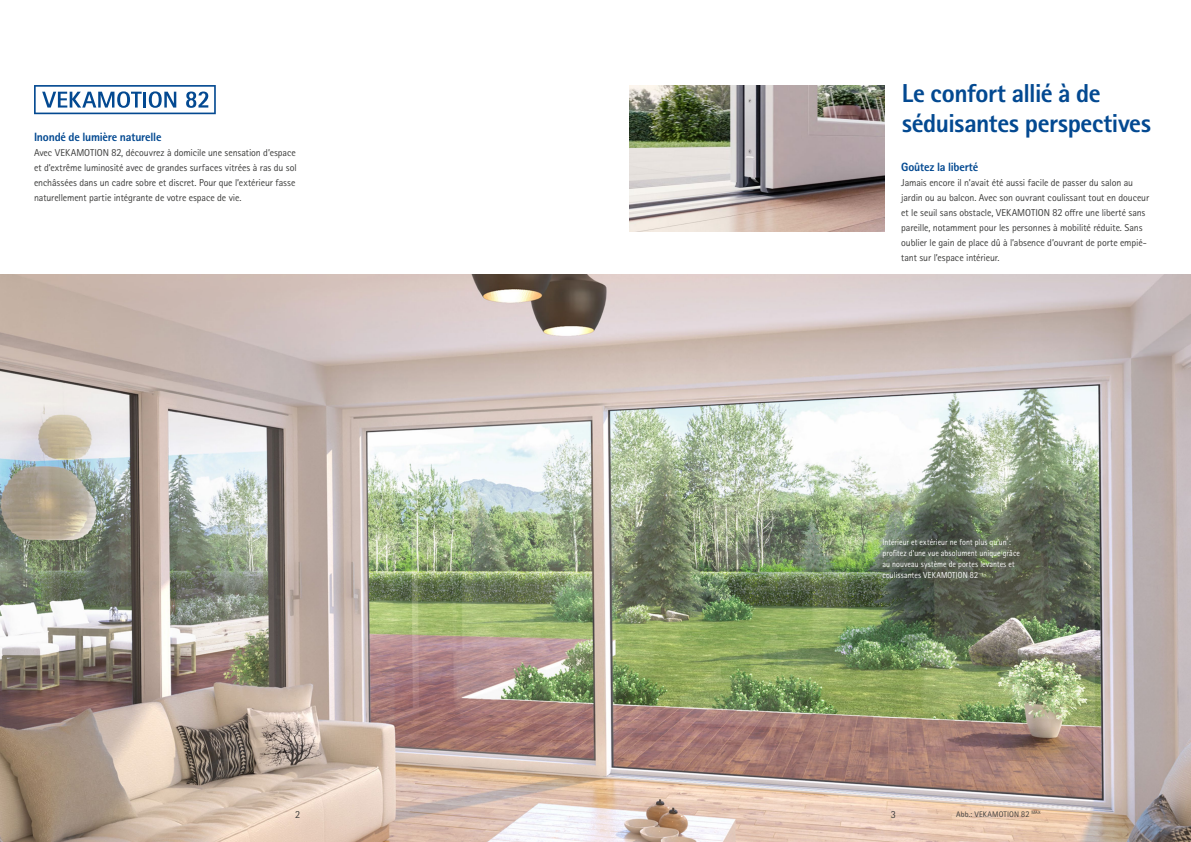
<style>
.page{position:relative;width:1191px;height:842px;background:#fff}
.page>*{position:absolute;margin:0;border:0;box-sizing:border-box;transform-origin:0 0}
.t1{font:700 26px/30px "Rotis II Sans Pro";letter-spacing:-.02em;color:#034991}
.t2{font:700 12px "Rotis II Sans Pro";letter-spacing:-.02em;color:#034991}
.t3{font:10px/15px "Rotis II Sans Pro";letter-spacing:-.01em;color:#3c3c3b}
.t4{font:8.7px/11px "Rotis II Sans Pro";letter-spacing:.005em;color:#fff;scale:.92 1}
.t5{font:8.1px "Rotis II Sans Pro";letter-spacing:.015em;color:#3c3c3b}
</style>
<div class="page">
<img style="left:0;top:274px;width:1191px;height:568px">
<img style="left:629px;top:85px;width:255px;height:146px">
<svg style="left:34px;top:85px;width:182px;height:29px"></svg>
<p class="t2" style="left:34px;top:130px;width:129px">Inondé de lumière naturelle</p>
<p class="t3" style="left:34px;top:145px;width:264px">Avec VEKAMOTION 82, découvrez à domicile une sensation d’espace et d’extrême luminosité avec de grandes surfaces vitrées à ras du sol enchâssées dans un cadre sobre et discret. Pour que l’extérieur fasse naturellement partie intégrante de votre espace de vie.</p>
<h1 class="t1" style="left:901px;top:78px;width:251px">Le confort allié à de séduisantes perspectives</h1>
<p class="t2" style="left:901px;top:160px;width:79px">Goûtez la liberté</p>
<p class="t3" style="left:901px;top:175px;width:249px">Jamais encore il n’avait été aussi facile de passer du salon au jardin ou au balcon. Avec son ouvrant coulissant tout en douceur et le seuil sans obstacle, VEKAMOTION 82 offre une liberté sans pareille, notamment pour les personnes à mobilité réduite. Sans oublier le gain de place dû à l’absence d’ouvrant de porte empié&shy;tant sur l’espace intérieur.</p>
<p class="t4" style="left:882px;top:536px;width:151px">Intérieur et extérieur ne font plus qu’un : profitez d’une vue absolument unique grâce au nouveau système de portes levantes et coulissantes VEKAMOTION 82</p>
<p class="t3" style="left:295px;top:807px;width:6px">2</p>
<p class="t3" style="left:890px;top:807px;width:6px">3</p>
<p class="t5" style="left:956px;top:809px;width:86px">Abb.: VEKAMOTION 82 <sup>MAX</sup></p>
</div>
